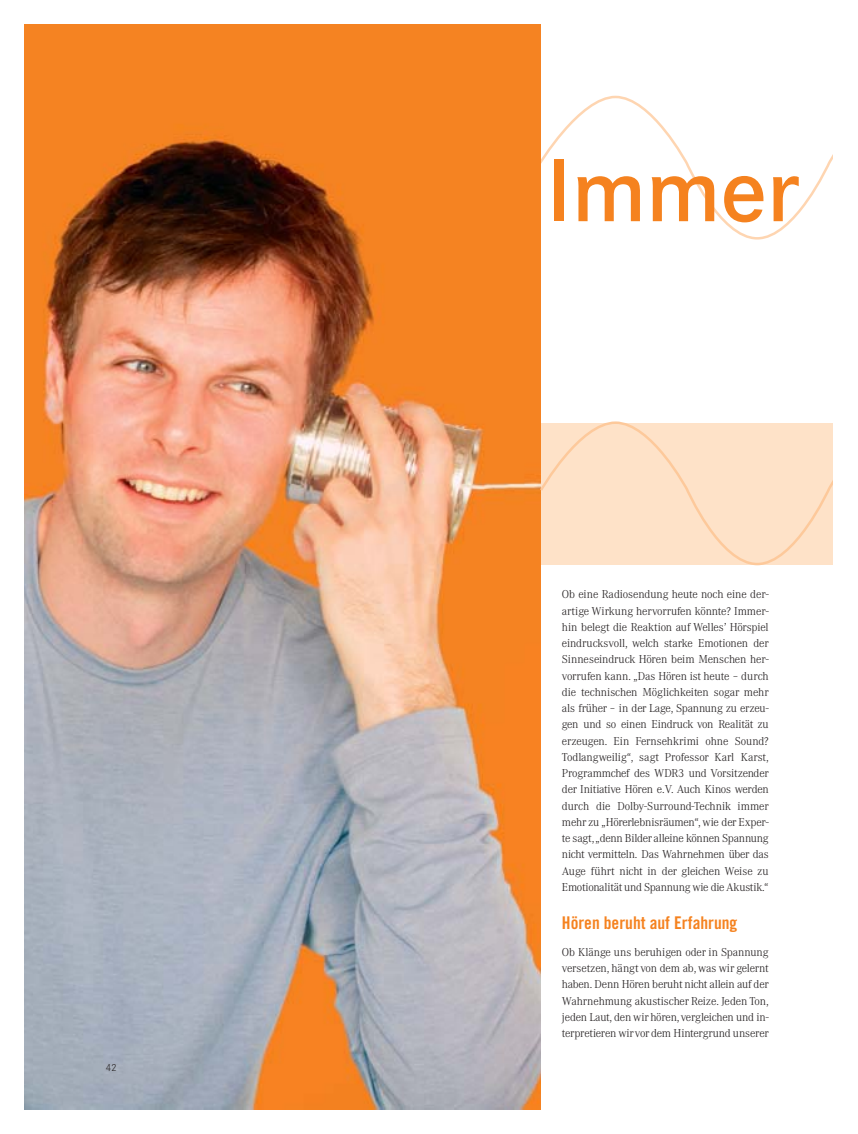
<style>
.page{position:relative;width:858px;height:1134px;background:#fff}
.page>*{position:absolute;margin:0;border:0;box-sizing:border-box;transform-origin:0 0}
.t1{font:500 87.5px "Corporate SBQ";color:#f5821f}
.t2{font:17.5px "Trade Gothic Bold Cond Twenty";color:#f5821f}
.t3{font:300 11.25px/16.2px "Corporate ABQ";letter-spacing:-.015em;color:#231f20;text-align:justify}
.t4{font:300 10px "Corporate SBQ";color:#231f20}
</style>
<div class="page">
<svg style="left:540px;top:94px;width:292px;height:147px"></svg>
<img style="left:24px;top:25px;width:516px;height:1084px">
<svg style="left:538px;top:420px;width:294px;height:146px;background:#fde0c6"></svg>
<p class="t4" style="left:106px;top:1063px;width:13px">42</p>
<h1 class="t1" style="left:547px;top:159px;width:254px">Immer</h1>
<p class="t3" style="left:562px;top:587px;width:208px">Ob eine Radiosendung heute noch eine der&shy;artige Wirkung hervorrufen könnte? Immer&shy;hin belegt die Reaktion auf Welles’ Hörspiel eindrucksvoll, welch starke Emotionen der Sinneseindruck Hören beim Menschen her&shy;vorrufen kann. „Das Hören ist heute – durch die technischen Möglichkeiten sogar mehr als früher – in der Lage, Spannung zu erzeu&shy;gen und so einen Eindruck von Realität zu erzeugen. Ein Fernsehkrimi ohne Sound?<br>Todlangweilig“, sagt Professor Karl Karst, Programmchef des WDR3 und Vorsitzender der Initiative Hören e.V. Auch Kinos werden durch die Dolby-Surround-Technik immer mehr zu „Hörerlebnisräumen“, wie der Exper&shy;te sagt,„denn Bilderalleine können Spannung nicht vermitteln. Das Wahrnehmen über das Auge führt nicht in der gleichen Weise zu Emotionalität und Spannung wie die Akustik.“</p>
<h2 class="t2" style="left:562px;top:916px;width:177px">Hören beruht auf Erfahrung</h2>
<p class="t3" style="left:562px;top:944px;width:208px">Ob Klänge uns beruhigen oder in Spannung versetzen, hängt von dem ab, was wir gelernt haben. Denn Hören beruht nicht allein auf der Wahrnehmung akustischer Reize. Jeden Ton, jeden Laut, den wir hören,vergleichen und in&shy;terpretieren wirvor dem Hintergrund unserer</p>
</div>
